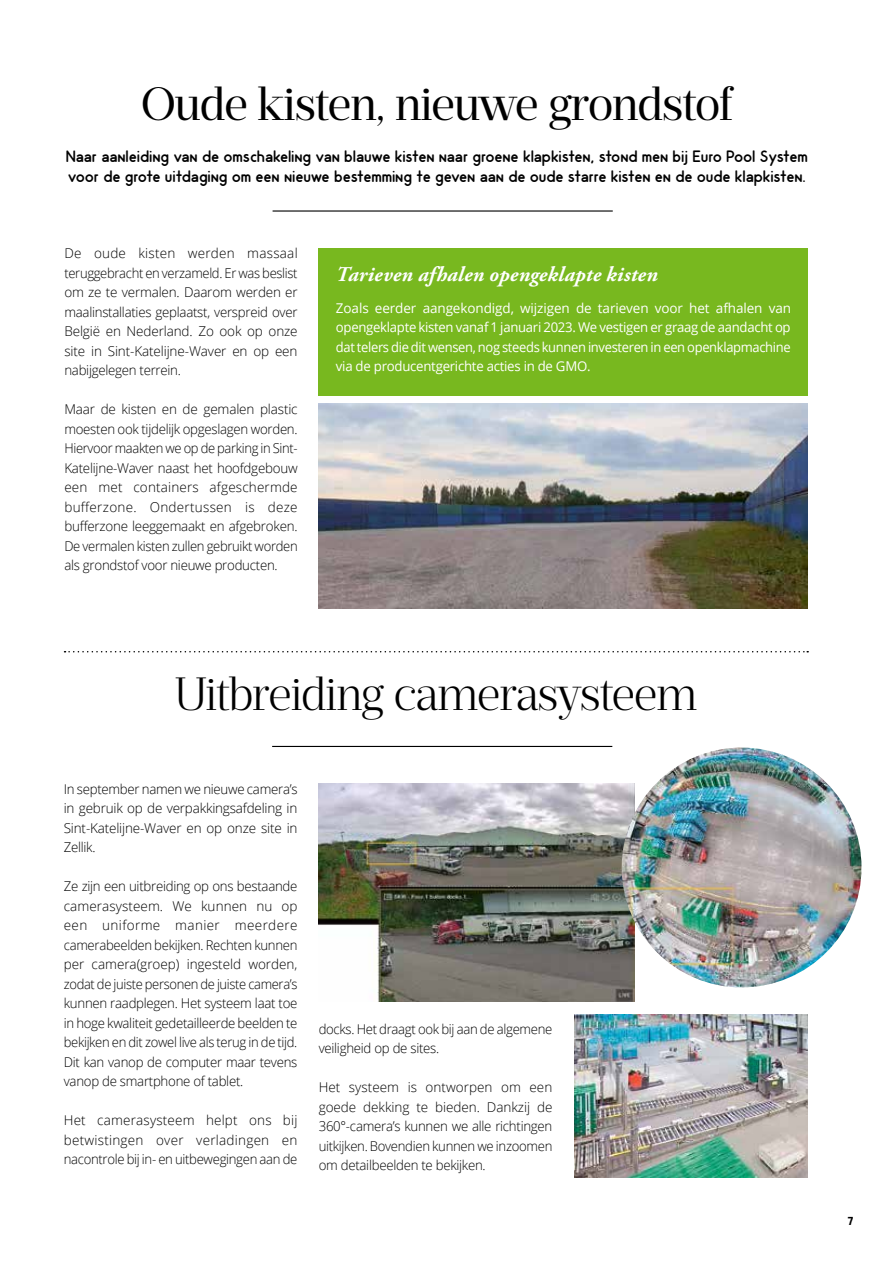
<style>
.page{position:relative;width:893px;height:1263px;background:#fff}
.page>*{position:absolute;margin:0;border:0;box-sizing:border-box;transform-origin:0 0}
.t1{font:46.5px "Prumo Deck";letter-spacing:-.025em;color:#000}
.t2{font:300 46.5px "Prumo Deck";letter-spacing:-.02em;color:#000}
.t3{font:italic 700 21px "Adobe Garamond Pro";letter-spacing:.01em;color:#fff}
.t4{font:16.5px/19.8px "Odin Rounded";color:#000}
.t5{font:300 13.5px/19.5px "Open Sans";letter-spacing:-.02em;color:#000;text-align:justify}
.t6{font:13.5px/19.5px "Open Sans";letter-spacing:-.02em;color:#fff;text-align:justify}
.t7{font:12px "The Sans Bold Caps";color:#000}
</style>
<div class="page">
<hr style="left:273px;top:210px;width:340px;height:2px;background:#000">
<img style="left:319px;top:403px;width:489px;height:205px">
<hr style="left:272px;top:746px;width:340px;height:1px;background:#000">
<img style="left:319px;top:783px;width:315px;height:218px">
<img style="left:574px;top:1015px;width:234px;height:163px">
<img style="left:622px;top:747px;width:239px;height:240px;border-radius:120px">
<svg style="left:65px;top:651px;width:743px;height:1px"></svg>
<div style="left:319px;top:248px;width:489px;height:147px;background:#78b81f"></div>
<h1 class="t1" style="left:141px;top:77px;width:593px">Oude kisten, nieuwe grondstof</h1>
<p class="t4" style="left:66px;top:147px;width:743px">Naar aanleiding van de omschakeling van blauwe kisten naar groene klapkisten, stond men bij Euro Pool System voor de grote uitdaging om een nieuwe bestemming te geven aan de oude starre kisten en de oude klapkisten.</p>
<p class="t5" style="left:64px;top:243px;width:235px">De oude kisten werden massaal teruggebracht en verzameld. Er was beslist om ze te vermalen. Daarom werden er maalinstallaties geplaatst, verspreid over België en Nederland. Zo ook op onze site in Sint-Katelijne-Waver en op een nabijgelegen terrein.</p>
<p class="t5" style="left:64px;top:399px;width:235px">Maar de kisten en de gemalen plastic moesten ook tijdelijk opgeslagen worden.<br>Hiervoor maakten we op de parking in Sint-Katelijne-Waver naast het hoofdgebouw een met containers afgeschermde bufferzone. Ondertussen is deze bufferzone leeggemaakt en afgebroken.<br>De vermalen kisten zullen gebruikt worden als grondstof voor nieuwe producten.</p>
<h2 class="t3" style="left:336px;top:262px;width:323px">Tarieven afhalen opengeklapte kisten</h2>
<p class="t6" style="left:336px;top:298px;width:457px">Zoals eerder aangekondigd, wijzigen de tarieven voor het afhalen van opengeklapte kisten vanaf 1 januari 2023. We vestigen er graag de aandacht op dat telers die dit wensen, nog steeds kunnen investeren in een openklapmachine via de producentgerichte acties in de GMO.</p>
<h1 class="t2" style="left:174px;top:667px;width:525px">Uitbreiding camerasysteem</h1>
<p class="t5" style="left:64px;top:779px;width:235px">In september namen we nieuwe camera’s in gebruik op de verpakkingsafdeling in Sint-Katelijne-Waver en op onze site in Zellik.</p>
<p class="t5" style="left:64px;top:876px;width:235px">Ze zijn een uitbreiding op ons bestaande camerasysteem. We kunnen nu op een uniforme manier meerdere camerabeelden bekijken. Rechten kunnen per camera(groep) ingesteld worden, zodat de juiste personen de juiste camera’s kunnen raadplegen. Het systeem laat toe in hoge kwaliteit gedetailleerde beelden te bekijken en dit zowel live als terug in de tijd.<br>Dit kan vanop de computer maar tevens vanop de smartphone of tablet.</p>
<p class="t5" style="left:64px;top:1110px;width:235px">Het camerasysteem helpt ons bij betwistingen over verladingen en nacontrole bij in- en uitbewegingen aan de</p>
<p class="t5" style="left:319px;top:1019px;width:235px">docks. Het draagt ook bij aan de algemene veiligheid op de sites.</p>
<p class="t5" style="left:319px;top:1077px;width:235px">Het systeem is ontworpen om een goede dekking te bieden. Dankzij de 360°-camera’s kunnen we alle richtingen uitkijken. Bovendien kunnen we inzoomen om detailbeelden te bekijken.</p>
<p class="t7" style="left:848px;top:1211px;width:7px">7</p>
</div>
